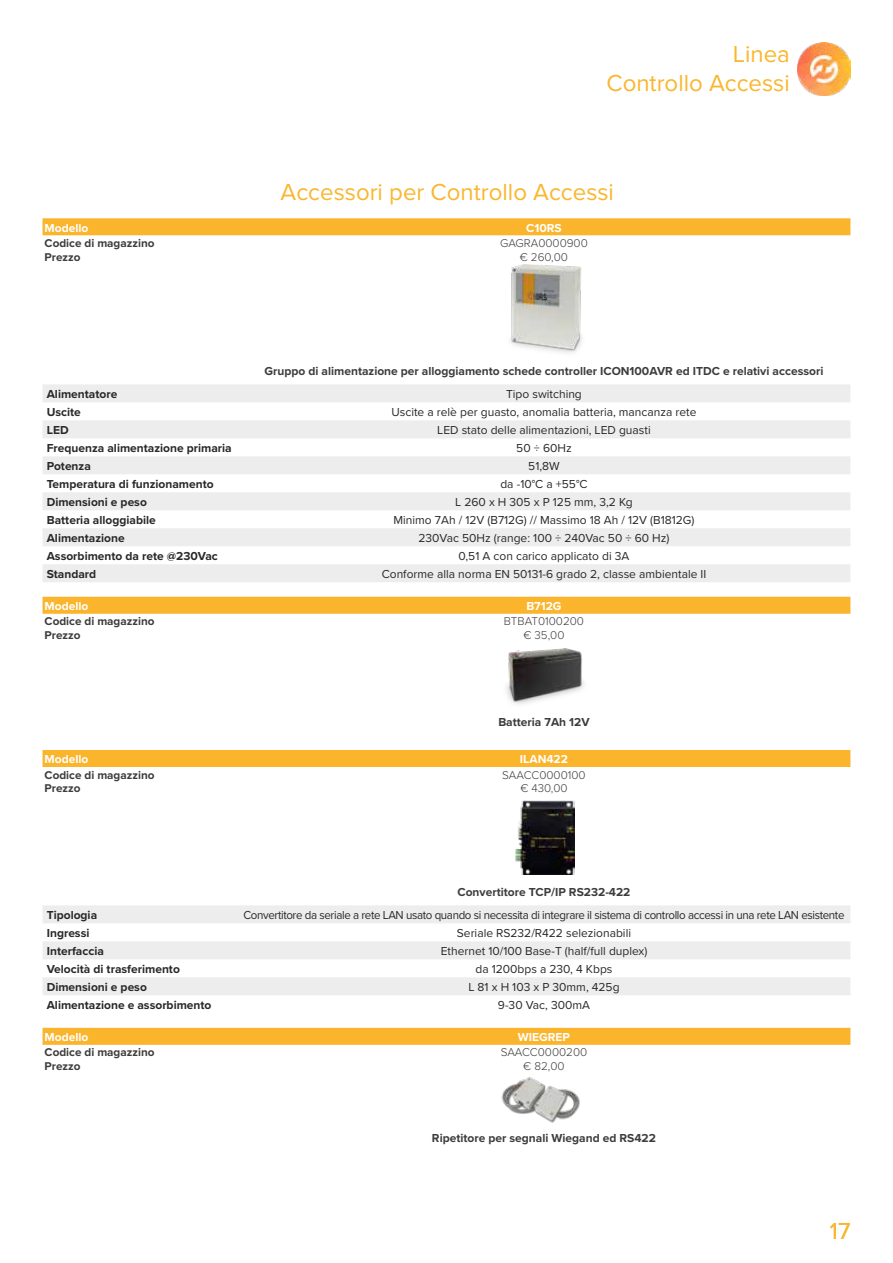
<style>
.page{position:relative;width:893px;height:1263px;background:#fff}
.page>*{position:absolute;margin:0;border:0;box-sizing:border-box;transform-origin:0 0}
.t1{font:24px/28.8px "Proxima Nova";color:#fab62d;text-align:right}
.t2{font:12px "Proxima Nova";color:#282827}
.t3{font:700 12px "Proxima Nova";color:#282827}
.t4{font:700 12px "Proxima Nova";color:#3c3c3b}
.t5{font:12px "Proxima Nova";letter-spacing:-.03em;color:#282827;scale:.96 1}
.t6{font:700 12px "Proxima Nova";color:#fff}
.t7{font:700 11.7px "Proxima Nova";color:#3c3c3b}
.t8{font:300 11.7px "Proxima Nova";color:#3c3c3b}
</style>
<div class="page">
<img style="left:797px;top:43px;width:53px;height:53px">
<div style="left:43px;top:218px;width:807px;height:17px;background:#fab52d"></div>
<div style="left:43px;top:384px;width:807px;height:18px;background:#ededed"></div>
<svg style="left:43px;top:420px;width:807px;height:162px;fill:#ededed"></svg>
<img style="left:511px;top:265px;width:71px;height:88px">
<div style="left:43px;top:597px;width:807px;height:17px;background:#fab52d"></div>
<img style="left:506px;top:648px;width:78px;height:57px">
<div style="left:43px;top:750px;width:807px;height:17px;background:#fab52d"></div>
<svg style="left:43px;top:905px;width:807px;height:90px;fill:#ededed"></svg>
<img style="left:516px;top:800px;width:58px;height:74px">
<div style="left:43px;top:1028px;width:807px;height:17px;background:#fab52d"></div>
<img style="left:501px;top:1077px;width:79px;height:46px">
<h1 class="t1" style="left:606px;top:40px;width:185px">Linea<br>Controllo Accessi</h1>
<h1 class="t1" style="left:281px;top:178px;width:335px">Accessori per Controllo Accessi</h1>
<p class="t6" style="left:45px;top:220px;width:45px">Modello</p>
<p class="t6" style="left:526px;top:220px;width:37px">C10RS</p>
<p class="t7" style="left:45px;top:236px;width:111px">Codice di magazzino</p>
<p class="t8" style="left:500px;top:236px;width:89px">GAGRA0000900</p>
<p class="t7" style="left:45px;top:250px;width:37px">Prezzo</p>
<p class="t8" style="left:520px;top:250px;width:50px">€ 260,00</p>
<p class="t4" style="left:265px;top:364px;width:560px">Gruppo di alimentazione per alloggiamento schede controller ICON100AVR ed ITDC e relativi accessori</p>
<p class="t3" style="left:47px;top:387px;width:72px">Alimentatore</p>
<p class="t2" style="left:506px;top:387px;width:77px">Tipo switching</p>
<p class="t3" style="left:47px;top:405px;width:36px">Uscite</p>
<p class="t2" style="left:391px;top:405px;width:307px">Uscite a relè per guasto, anomalia batteria, mancanza rete</p>
<p class="t3" style="left:47px;top:423px;width:23px">LED</p>
<p class="t2" style="left:437px;top:423px;width:215px">LED stato delle alimentazioni, LED guasti</p>
<p class="t3" style="left:47px;top:441px;width:186px">Frequenza alimentazione primaria</p>
<p class="t2" style="left:516px;top:441px;width:57px">50 ÷ 60Hz</p>
<p class="t3" style="left:47px;top:459px;width:46px">Potenza</p>
<p class="t2" style="left:528px;top:459px;width:33px">51,8W</p>
<p class="t3" style="left:47px;top:477px;width:168px">Temperatura di funzionamento</p>
<p class="t2" style="left:500px;top:477px;width:89px">da -10°C a +55°C</p>
<p class="t3" style="left:47px;top:495px;width:102px">Dimensioni e peso</p>
<p class="t2" style="left:455px;top:495px;width:179px">L 260 x H 305 x P 125 mm, 3,2 Kg</p>
<p class="t3" style="left:47px;top:513px;width:110px">Batteria alloggiabile</p>
<p class="t2" style="left:394px;top:513px;width:302px">Minimo 7Ah / 12V (B712G) // Massimo 18 Ah / 12V (B1812G)</p>
<p class="t3" style="left:47px;top:531px;width:79px">Alimentazione</p>
<p class="t2" style="left:419px;top:531px;width:252px">230Vac 50Hz (range: 100 ÷ 240Vac 50 ÷ 60 Hz)</p>
<p class="t3" style="left:47px;top:549px;width:173px">Assorbimento da rete @230Vac</p>
<p class="t2" style="left:459px;top:549px;width:172px">0,51 A con carico applicato di 3A</p>
<p class="t3" style="left:47px;top:567px;width:51px">Standard</p>
<p class="t2" style="left:382px;top:567px;width:326px">Conforme alla norma EN 50131-6 grado 2, classe ambientale II</p>
<p class="t6" style="left:45px;top:599px;width:45px">Modello</p>
<p class="t6" style="left:526px;top:599px;width:37px">B712G</p>
<p class="t7" style="left:45px;top:614px;width:111px">Codice di magazzino</p>
<p class="t8" style="left:504px;top:614px;width:82px">BTBAT0100200</p>
<p class="t7" style="left:45px;top:628px;width:37px">Prezzo</p>
<p class="t8" style="left:523px;top:628px;width:43px">€ 35,00</p>
<p class="t4" style="left:498px;top:715px;width:93px">Batteria 7Ah 12V</p>
<p class="t6" style="left:45px;top:752px;width:45px">Modello</p>
<p class="t6" style="left:520px;top:752px;width:50px">ILAN422</p>
<p class="t7" style="left:45px;top:768px;width:111px">Codice di magazzino</p>
<p class="t8" style="left:502px;top:768px;width:85px">SAACC0000100</p>
<p class="t7" style="left:45px;top:781px;width:37px">Prezzo</p>
<p class="t8" style="left:520px;top:781px;width:49px">€ 430,00</p>
<p class="t4" style="left:457px;top:885px;width:175px">Convertitore TCP/IP RS232-422</p>
<p class="t3" style="left:47px;top:908px;width:52px">Tipologia</p>
<p class="t5" style="left:243px;top:908px;width:628px">Convertitore da seriale a rete LAN usato quando si necessita di integrare il sistema di controllo accessi in una rete LAN esistente</p>
<p class="t3" style="left:47px;top:926px;width:44px">Ingressi</p>
<p class="t2" style="left:457px;top:926px;width:176px">Seriale RS232/R422 selezionabili</p>
<p class="t3" style="left:47px;top:944px;width:59px">Interfaccia</p>
<p class="t2" style="left:441px;top:944px;width:208px">Ethernet 10/100 Base-T (half/full duplex)</p>
<p class="t3" style="left:47px;top:962px;width:135px">Velocità di trasferimento</p>
<p class="t2" style="left:475px;top:962px;width:138px">da 1200bps a 230, 4 Kbps</p>
<p class="t3" style="left:47px;top:980px;width:102px">Dimensioni e peso</p>
<p class="t2" style="left:468px;top:980px;width:153px">L 81 x H 103 x P 30mm, 425g</p>
<p class="t3" style="left:47px;top:998px;width:166px">Alimentazione e assorbimento</p>
<p class="t2" style="left:498px;top:998px;width:94px">9-30 Vac, 300mA</p>
<p class="t6" style="left:45px;top:1030px;width:45px">Modello</p>
<p class="t6" style="left:518px;top:1030px;width:54px">WIEGREP</p>
<p class="t7" style="left:45px;top:1045px;width:111px">Codice di magazzino</p>
<p class="t8" style="left:501px;top:1045px;width:88px">SAACC0000200</p>
<p class="t7" style="left:45px;top:1059px;width:37px">Prezzo</p>
<p class="t8" style="left:523px;top:1059px;width:43px">€ 82,00</p>
<p class="t4" style="left:432px;top:1130px;width:226px">Ripetitore per segnali Wiegand ed RS422</p>
<h1 class="t1" style="left:830px;top:1217px;width:22px">17</h1>
</div>
